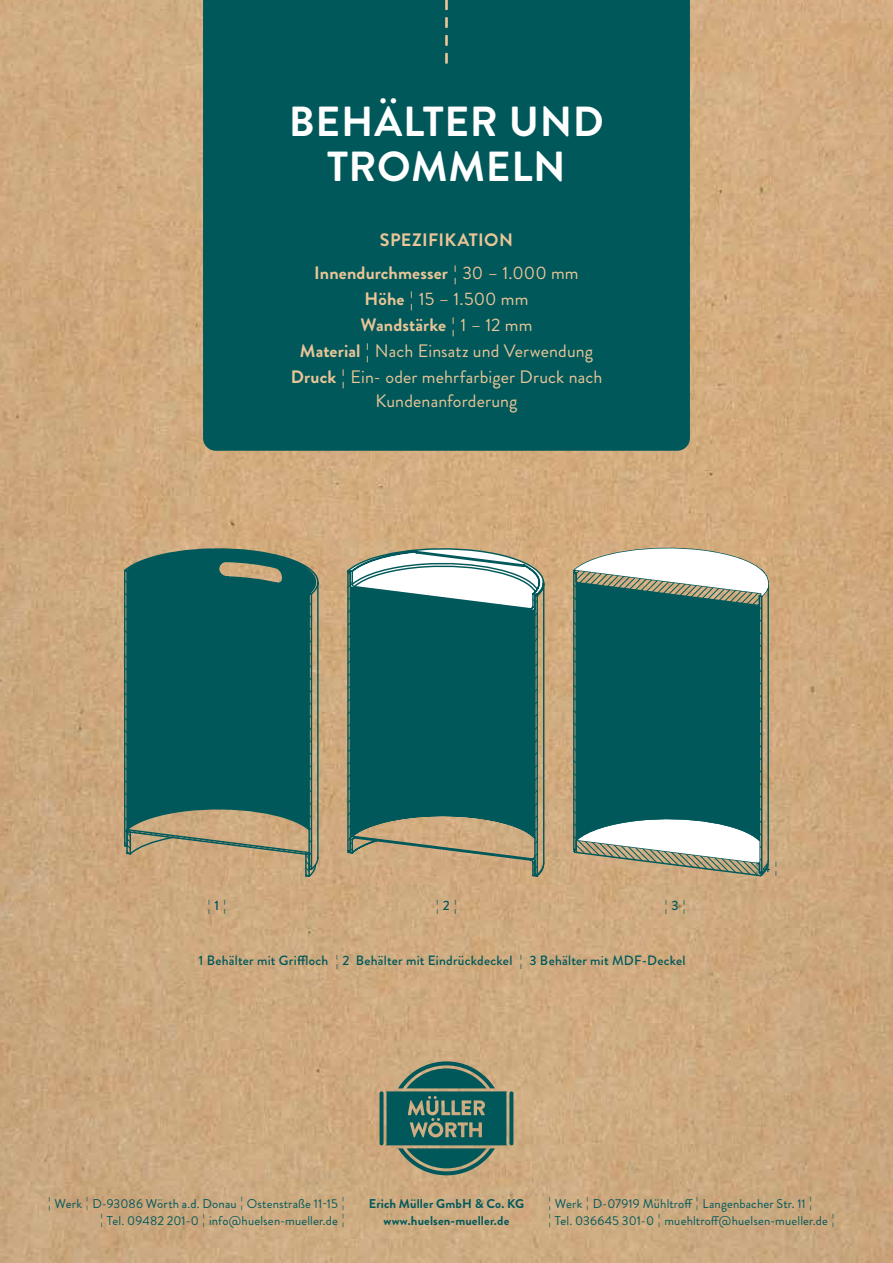
<style>
.page{position:relative;width:893px;height:1263px;background:#fff}
.page>*{position:absolute;margin:0;border:0;box-sizing:border-box;transform-origin:0 0}
.t1{font:700 42px/45px "Brandon Grotesque";letter-spacing:.015em;color:#fff;text-align:center}
.t2{font:18px/26.1px "Brandon Grotesque";letter-spacing:.01em;color:#e9c597;text-align:center}
.t3{font:700 18px/32.5px "Brandon Grotesque";letter-spacing:.01em;color:#e9c597;text-align:center}
.t4{font:500 13.5px "Brandon Grotesque";letter-spacing:.015em;color:#00585a}
.t5{font:12.75px/16.5px "Brandon Grotesque";letter-spacing:.01em;color:#00585a}
.t6{font:700 12.75px/16.5px "Brandon Grotesque";letter-spacing:.01em;color:#00585a;text-align:center}
.s1{font-weight:400}
.s2{font-weight:700}
</style>
<div class="page">
<img style="left:0;top:0;width:893px;height:1263px">
<svg style="left:380px;top:1061px;width:133px;height:114px;background:#567a6a"></svg>
<div style="left:203px;top:0;width:487px;height:451px;background:#00585a"></div>
<svg style="left:445px;top:53px;width:3px;height:11px"></svg>
<svg style="left:445px;top:35px;width:3px;height:11px"></svg>
<svg style="left:445px;top:17px;width:3px;height:11px"></svg>
<svg style="left:445px;top:0;width:3px;height:10px"></svg>
<svg style="left:124px;top:548px;width:207px;height:323px;background:#7f8a70"></svg>
<div style="left:124px;top:580px;width:188px;height:288px;background:#00585a"></div>
<svg style="left:125px;top:804px;width:192px;height:73px;background:#9f9676"></svg>
<svg style="left:346px;top:612px;width:199px;height:265px;background:#ab9b76"></svg>
<div style="left:347px;top:612px;width:191px;height:200px;background:#00585a"></div>
<svg style="left:346px;top:548px;width:211px;height:64px"></svg>
<svg style="left:347px;top:812px;width:198px;height:65px;background:#a29877"></svg>
<svg style="left:572px;top:607px;width:197px;height:208px;background:#9d9574"></svg>
<svg style="left:573px;top:607px;width:189px;height:208px"></svg>
<svg style="left:572px;top:548px;width:197px;height:59px"></svg>
<svg style="left:572px;top:815px;width:197px;height:62px"></svg>
<svg style="left:576px;top:581px;width:183px;height:260px;background:#176666"></svg>
<h1 class="t1" style="left:289px;top:99px;width:317px">BEHÄLTER UND<br>TROMMELN</h1>
<h2 class="t3" style="left:314px;top:224px;width:266px">SPEZIFIKATION<br>Innendurchmesser ¦ <span class="s1">30 – 1.000 mm</span></h2>
<h2 class="t2" style="left:291px;top:286px;width:313px"><span class="s2">Höhe ¦</span> 15 – 1.500 mm<br><span class="s2">Wandstärke ¦</span> 1 – 12 mm<br><span class="s2">Material ¦</span> Nach Einsatz und Verwendung<br><span class="s2">Druck ¦</span> Ein- oder mehrfarbiger Druck nach</h2>
<h2 class="t2" style="left:375px;top:388px;width:144px">Kundenanforderung</h2>
<p class="t4" style="left:207px;top:896px;width:22px">¦ 1 ¦</p>
<p class="t4" style="left:435px;top:896px;width:24px">¦ 2 ¦</p>
<p class="t4" style="left:664px;top:896px;width:24px">¦ 3 ¦</p>
<p class="t4" style="left:199px;top:951px;width:488px">1 Behälter mit Griffloch ¦ 2 Behälter mit Eindrückdeckel ¦ 3 Behälter mit MDF-Deckel</p>
<p class="t4" style="left:755px;top:858px;width:25px">¦ 4 ¦</p>
<p class="t5" style="left:47px;top:1196px;width:300px;text-align:right">¦ Werk ¦ D-93086 Wörth a.d. Donau ¦ Ostenstraße 11-15 ¦ ¦ Tel. 09482 201-0 ¦ info@huelsen-mueller.de ¦</p>
<p class="t6" style="left:369px;top:1196px;width:157px">Erich Müller GmbH &amp; Co. KG www.huelsen-mueller.de</p>
<p class="t5" style="left:547px;top:1196px;width:290px">¦ Werk ¦ D-07919 Mühltroff ¦ Langenbacher Str. 11 ¦<br>¦ Tel. 036645 301-0 ¦ muehltroff@huelsen-mueller.de ¦</p>
</div>
